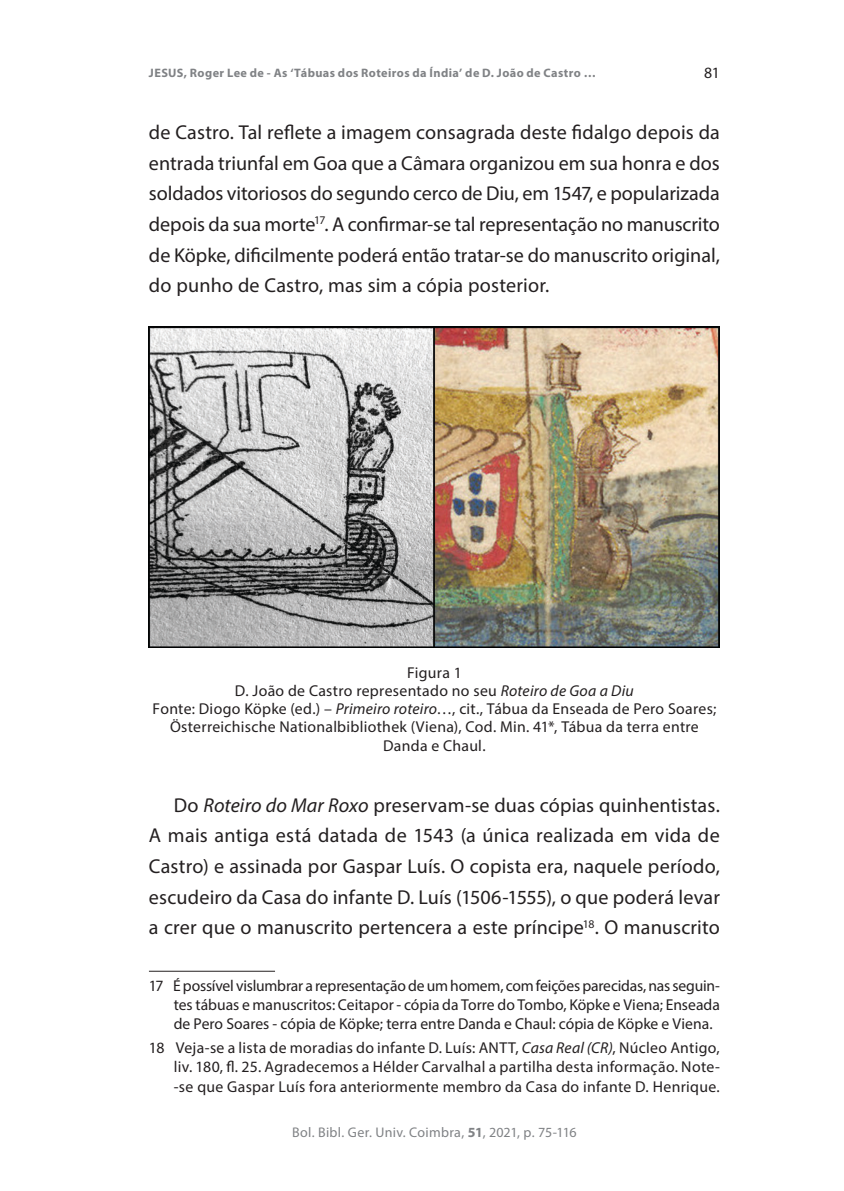
<style>
.page{position:relative;width:844px;height:1191px;background:#fff}
.page>*{position:absolute;margin:0;border:0;box-sizing:border-box;transform-origin:0 0}
.t1{font:20.12px/30.6px "Myriad Pro";letter-spacing:.005em;color:#231f20;text-align:justify}
.t2{font:15.75px/18px "Myriad Pro";letter-spacing:.015em;color:#231f20;text-align:justify}
.t3{font:14px "Myriad Pro";letter-spacing:.02em;color:#808285}
.t4{font:700 12.25px "Myriad Pro";letter-spacing:.03em;color:#808285}
.s1{font-style:italic}
.s2{font-weight:700}
</style>
<div class="page">
<hr style="left:149px;top:971px;width:126px;height:1px;background:#231f20">
<img style="left:149px;top:326px;width:570px;height:321px">
<p class="t4" style="left:149px;top:64px;width:448px">JESUS, Roger Lee de - As ‘Tábuas dos Roteiros da Índia’ de D. João de Castro …</p>
<p class="t2" style="left:703px;top:63px;width:17px">81</p>
<p class="t1" style="left:149px;top:117px;width:572px">de Castro. Tal reflete a imagem consagrada deste fidalgo depois da entrada triunfal em Goa que a Câmara organizou em sua honra e dos soldados vitoriosos do segundo cerco de Diu, em 1547, e popularizada depois da sua morte<sup>17</sup>. A confirmar-se tal representação no manuscrito de Köpke, dificilmente poderá então tratar-se do manuscrito original, do punho de Castro, mas sim a cópia posterior.</p>
<p class="t2" style="left:152px;top:663px;width:565px;text-align:center">Figura 1<br>D. João de Castro representado no seu <span class="s1">Roteiro de Goa a Diu<br></span>Fonte: Diogo Köpke (ed.) – <span class="s1">Primeiro roteiro</span>…, cit., Tábua da Enseada de Pero Soares; Österreichische Nationalbibliothek (Viena), Cod. Min. 41*, Tábua da terra entre Danda e Chaul.</p>
<p class="t1" style="left:149px;top:789px;width:572px;text-indent:25px">Do <span class="s1">Roteiro do Mar Roxo</span> preservam-se duas cópias quinhentistas.<br>A mais antiga está datada de 1543 (a única realizada em vida de Castro) e assinada por Gaspar Luís. O copista era, naquele período, escudeiro da Casa do infante D. Luís (1506-1555), o que poderá levar a crer que o manuscrito pertencera a este príncipe<sup>18</sup>. O manuscrito</p>
<p class="t2" style="left:174px;top:975px;width:547px;line-height:19.2px;text-indent:-25px">17 É possível vislumbrar a representação de um homem, com feições parecidas, nas seguin&shy;tes tábuas e manuscritos: Ceitapor - cópia da Torre do Tombo, Köpke e Viena; Enseada de Pero Soares - cópia de Köpke; terra entre Danda e Chaul: cópia de Köpke e Viena.</p>
<p class="t2" style="left:174px;top:1038px;width:547px;line-height:19.2px;text-indent:-25px">18 Veja-se a lista de moradias do infante D. Luís: ANTT, <span class="s1">Casa Real (CR)</span>, Núcleo Antigo, liv. 180, fl. 25. Agradecemos a Hélder Carvalhal a partilha desta informação. Note--se que Gaspar Luís fora anteriormente membro da Casa do infante D. Henrique.</p>
<p class="t3" style="left:292px;top:1123px;width:286px">Bol. Bibl. Ger. Univ. Coimbra, <span class="s2">51</span>, 2021, p. 75-116</p>
</div>
